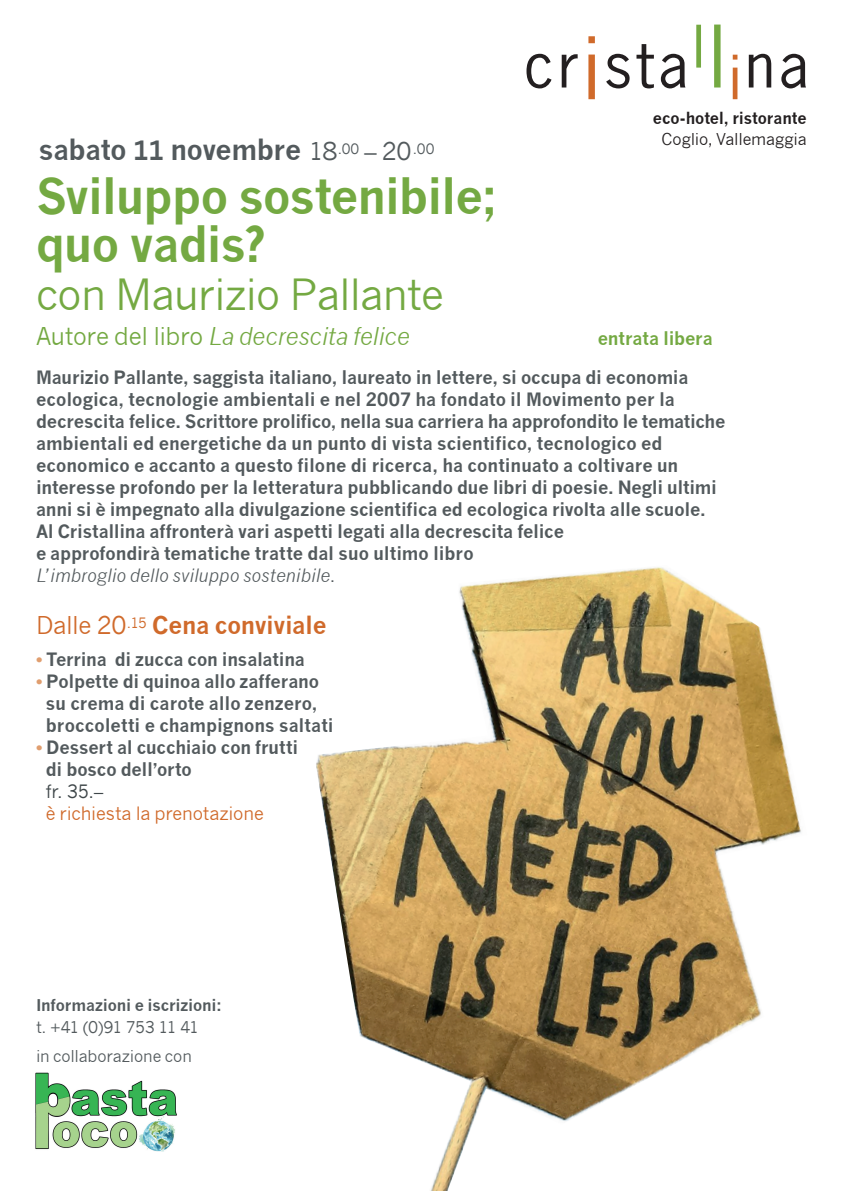
<style>
.page{position:relative;width:842px;height:1191px;background:#fff}
.page>*{position:absolute;margin:0;border:0;box-sizing:border-box;transform-origin:0 0}
.t1{font:700 48px/48px "News Gothic";letter-spacing:-.025em;color:#74a942}
.t2{font:42px "News Gothic";letter-spacing:-.025em;color:#74a942}
.t3{font:700 28px "News Gothic";letter-spacing:-.015em;color:#535a5d}
.t4{font:italic 24px "News Gothic";letter-spacing:-.01em;color:#74a942}
.t5{font:700 24px "News Gothic";letter-spacing:-.02em;color:#d06a2b}
.t6{font:700 18px/22px "News Gothic";letter-spacing:-.01em;color:#535a5d}
.t7{font:18px "News Gothic";letter-spacing:-.01em;color:#d06a2b}
.t8{font:700 18px "News Gothic";letter-spacing:-.005em;color:#74a942}
.t9{font:18px "News Gothic";color:#3e4649}
.t10{font:700 16px "News Gothic";letter-spacing:-.005em;color:#231f20}
.t11{font:16px "News Gothic";letter-spacing:-.01em;color:#535a5d}
.t12{font:16px "News Gothic";letter-spacing:-.01em;color:#231f20}
.t13{font:700 15.8px "News Gothic";letter-spacing:-.01em;color:#535a5d}
.t14{font:15.8px "News Gothic";letter-spacing:-.075em;color:#535a5d}
.s1{font-size:26px}
.s2{font-weight:400;font-size:24px}
.s3{font-style:normal}
.s4{font-weight:400;font-style:italic}
.s5{font-weight:400}
.s6{color:#e09e6f}
</style>
<div class="page">
<img style="left:35px;top:1072px;width:142px;height:80px">
<svg style="left:749px;top:54px;width:57px;height:34px"></svg>
<svg style="left:733px;top:55px;width:4px;height:44px"></svg>
<svg style="left:696px;top:25px;width:24px;height:62px"></svg>
<svg style="left:606px;top:44px;width:79px;height:44px"></svg>
<svg style="left:588px;top:36px;width:7px;height:63px"></svg>
<svg style="left:526px;top:54px;width:52px;height:34px"></svg>
<img style="left:316px;top:567px;width:485px;height:624px">
<p class="t10" style="left:653px;top:108px;width:155px">eco-hotel, ristorante</p>
<p class="t12" style="left:662px;top:130px;width:147px">Coglio, Vallemaggia</p>
<h3 class="t3" style="left:39px;top:132px;width:397px">sabato <span class="s1">11</span> novembre <span class="s2">18</span><sup>.00</sup> <span class="s2">– 20</span><sup>.00</sup></h3>
<h1 class="t1" style="left:36px;top:171px;width:464px">Sviluppo sostenibile; quo vadis?</h1>
<h2 class="t2" style="left:36px;top:270px;width:409px">con Maurizio Pallante</h2>
<h3 class="t4" style="left:36px;top:322px;width:375px"><span class="s3">Autore del libro</span> La decrescita felice</h3>
<p class="t8" style="left:598px;top:327px;width:117px">entrata libera</p>
<p class="t6" style="left:36px;top:366px;width:691px">Maurizio Pallante, saggista italiano, laureato in lettere, si occupa di economia ecologica, tecnologie ambientali e nel 2007 ha fondato il Movimento per la decrescita felice. Scrittore prolifico, nella sua carriera ha approfondito le tematiche ambientali ed energetiche da un punto di vista scientifico, tecnologico ed economico e accanto a questo filone di ricerca, ha continuato a coltivare un interesse profondo per la letteratura pubblicando due libri di poesie. Negli ultimi anni si è impegnato alla divulgazione scientifica ed ecologica rivolta alle scuole.<br>Al Cristallina affronterà vari aspetti legati alla decrescita felice<br>e approfondirà tematiche tratte dal suo ultimo libro<br><span class="s4">L’imbroglio dello sviluppo sostenibile</span><span class="s5">.</span></p>
<h3 class="t5" style="left:36px;top:610px;width:292px"><span class="s5">Dalle 20</span><sup>.15</sup> Cena conviviale</h3>
<p class="t6" style="left:36px;top:648px;width:270px"><span class="s6">•</span> Terrina di zucca con insalatina</p>
<p class="t6" style="left:46px;top:670px;width:289px;text-indent:-10px"><span class="s6">•</span> Polpette di quinoa allo zafferano su crema di carote allo zenzero, broccoletti e champignons saltati</p>
<p class="t6" style="left:46px;top:736px;width:254px;text-indent:-10px"><span class="s6">•</span> Dessert al cucchiaio con frutti di bosco dell’orto</p>
<p class="t9" style="left:46px;top:781px;width:59px">fr. 35.–</p>
<p class="t7" style="left:46px;top:803px;width:219px">è richiesta la prenotazione</p>
<p class="t13" style="left:36px;top:995px;width:187px">Informazioni e iscrizioni:</p>
<p class="t14" style="left:36px;top:1018px;width:165px">t. +41 (0)91 753 11 41</p>
<p class="t11" style="left:36px;top:1047px;width:157px">in collaborazione con</p>
</div>
